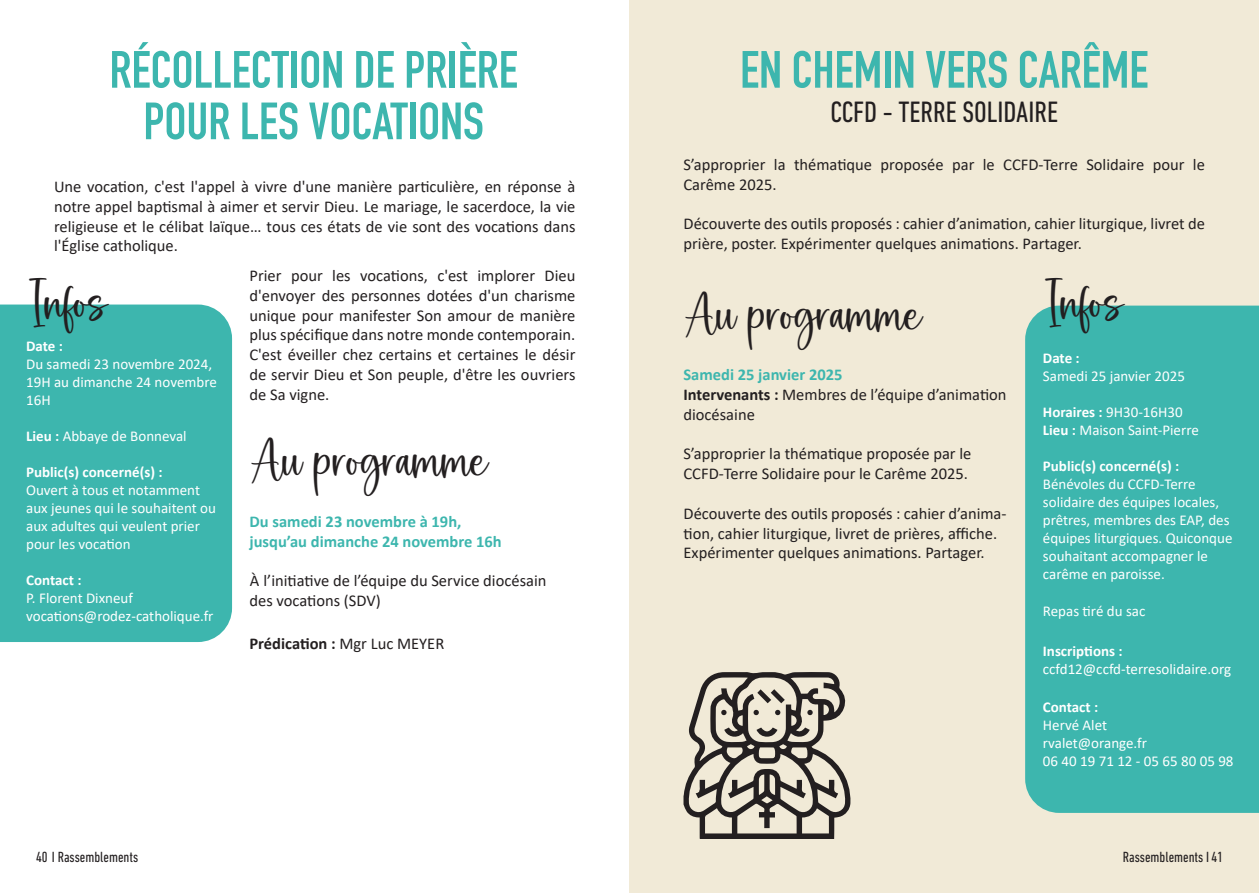
<style>
.page{position:relative;width:1259px;height:893px;background:#fff}
.page>*{position:absolute;margin:0;border:0;box-sizing:border-box;transform-origin:0 0}
.t1{font:700 51.45px "DIN Condensed";color:#3db6ae}
.t2{font:43.05px "Marshmallow";color:#231f20}
.t3{font:condensed 30px "DIN Next LT Pro";color:#231f20}
.t4{font:16.5px/19.8px "Calibri";color:#231f20}
.t5{font:700 16.5px/19.8px "Calibri";color:#3db6ae}
.t6{font:700 16.5px "Calibri";color:#231f20}
.t7{font:15px/18px "Calibri";color:#fff}
.t8{font:700 15px "Calibri";color:#fff}
.t9{font:condensed 15px "DIN Next LT Pro";color:#231f20}
.s1{font-weight:700}
.s2{font-weight:400}
.s3{font-weight:700;color:#3db6ae}
</style>
<div class="page">
<div style="left:629px;top:0;width:630px;height:893px;background:#f1ead7"></div>
<div style="left:1025px;top:306px;width:234px;height:507px;background:#3db6ae"></div>
<svg style="left:683px;top:672px;width:168px;height:167px"></svg>
<div style="left:0;top:305px;width:232px;height:337px;background:#3db6ae"></div>
<h1 class="t1" style="left:110px;top:35px;width:410px">RÉCOLLECTION DE PRIÈRE</h1>
<h1 class="t1" style="left:740px;top:35px;width:410px">EN CHEMIN VERS CARÊME</h1>
<h1 class="t1" style="left:143px;top:87px;width:342px">POUR LES VOCATIONS</h1>
<h3 class="t3" style="left:830px;top:95px;width:229px">CCFD - TERRE SOLIDAIRE</h3>
<p class="t4" style="left:54px;top:176px;width:523px;text-align:justify">Une vocation, c'est l'appel à vivre d'une manière particulière, en réponse à notre appel baptismal à aimer et servir Dieu. Le mariage, le sacerdoce, la vie religieuse et le célibat laïque… tous ces états de vie sont des vocations dans l'Église catholique.</p>
<h2 class="t2" style="left:27px;top:277px;width:81px">Infos</h2>
<p class="t4" style="left:249px;top:265px;width:327px;text-align:justify">Prier pour les vocations, c'est implorer Dieu d'envoyer des personnes dotées d'un charisme unique pour manifester Son amour de manière plus spécifique dans notre monde contemporain.<br>C'est éveiller chez certains et certaines le désir de servir Dieu et Son peuple, d'être les ouvriers de Sa vigne.</p>
<p class="t8" style="left:26px;top:336px;width:38px">Date :</p>
<p class="t7" style="left:26px;top:355px;width:192px">Du samedi 23 novembre 2024,<br>19H au dimanche 24 novembre<br>16H</p>
<p class="t7" style="left:26px;top:427px;width:162px"><span class="s1">Lieu :</span> Abbaye de Bonneval</p>
<p class="t8" style="left:26px;top:462px;width:138px">Public(s) concerné(s) :</p>
<p class="t7" style="left:26px;top:481px;width:191px">Ouvert à tous et notamment aux jeunes qui le souhaitent ou aux adultes qui veulent prier pour les vocation</p>
<p class="t8" style="left:26px;top:570px;width:57px">Contact :</p>
<p class="t7" style="left:26px;top:589px;width:189px">P. Florent Dixneuf vocations@rodez-catholique.fr</p>
<h2 class="t2" style="left:249px;top:435px;width:239px">Au programme</h2>
<p class="t5" style="left:249px;top:511px;width:254px">Du samedi 23 novembre à 19h, jusqu’au dimanche 24 novembre 16h</p>
<p class="t4" style="left:249px;top:570px;width:298px">À l’initiative de l’équipe du Service diocésain des vocations (SDV)</p>
<p class="t6" style="left:249px;top:632px;width:196px">Prédication : <span class="s2">Mgr Luc MEYER</span></p>
<p class="t9" style="left:36px;top:848px;width:104px">40 I Rassemblements</p>
<p class="t4" style="left:683px;top:154px;width:523px">S’approprier la thématique proposée par le CCFD-Terre Solidaire pour le<br>Carême 2025.</p>
<p class="t4" style="left:683px;top:213px;width:523px">Découverte des outils proposés : cahier d’animation, cahier liturgique, livret de prière, poster. Expérimenter quelques animations. Partager.</p>
<h2 class="t2" style="left:683px;top:289px;width:239px">Au programme</h2>
<h2 class="t2" style="left:1043px;top:277px;width:81px">Infos</h2>
<p class="t4" style="left:683px;top:364px;width:324px"><span class="s3">Samedi 25 janvier 2025<br></span><span class="s1">Intervenants :</span> Membres de l’équipe d’animation diocésaine</p>
<p class="t4" style="left:683px;top:444px;width:289px">S’approprier la thématique proposée par le<br>CCFD-Terre Solidaire pour le Carême 2025.</p>
<p class="t4" style="left:683px;top:503px;width:325px">Découverte des outils proposés : cahier d’anima&shy;tion, cahier liturgique, livret de prières, affiche.<br>Expérimenter quelques animations. Partager.</p>
<p class="t8" style="left:1043px;top:347px;width:38px">Date :</p>
<p class="t7" style="left:1043px;top:366px;width:143px">Samedi 25 janvier 2025</p>
<p class="t7" style="left:1043px;top:402px;width:157px"><span class="s1">Horaires :</span> 9H30-16H30<br><span class="s1">Lieu :</span> Maison Saint-Pierre</p>
<p class="t8" style="left:1043px;top:455px;width:138px">Public(s) concerné(s) :</p>
<p class="t7" style="left:1043px;top:474px;width:191px">Bénévoles du CCFD-Terre solidaire des équipes locales, prêtres, membres des EAP, des équipes liturgiques. Quiconque souhaitant accompagner le carême en paroisse.</p>
<p class="t7" style="left:1043px;top:602px;width:104px">Repas tiré du sac</p>
<p class="t8" style="left:1043px;top:640px;width:81px">Inscriptions :</p>
<p class="t7" style="left:1043px;top:660px;width:190px">ccfd12@ccfd-terresolidaire.org</p>
<p class="t8" style="left:1043px;top:696px;width:57px">Contact :</p>
<p class="t7" style="left:1043px;top:715px;width:192px">Hervé Alet<br>rvalet@orange.fr<br>06 40 19 71 12 - 05 65 80 05 98</p>
<p class="t9" style="left:1123px;top:848px;width:101px">Rassemblements I41</p>
</div>
